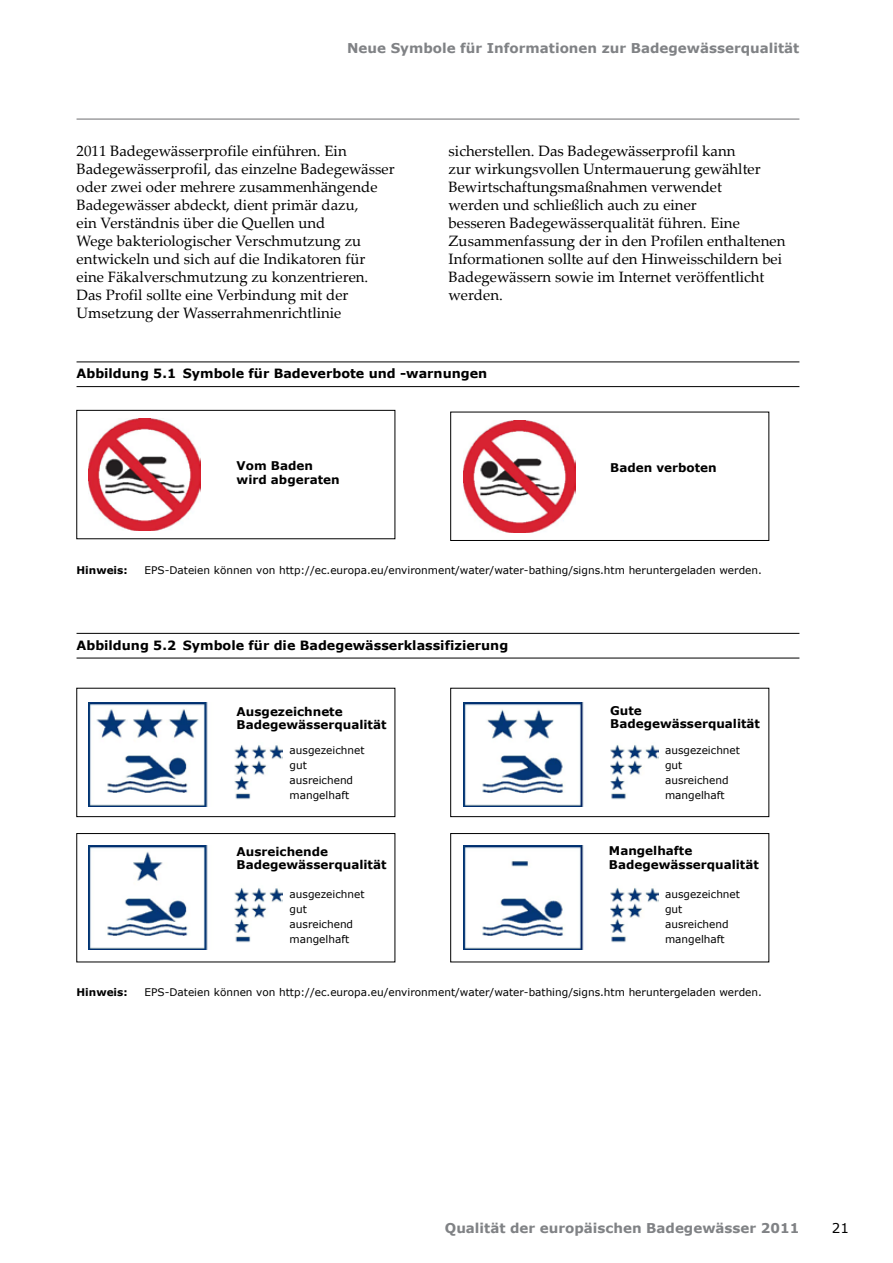
<style>
.page{position:relative;width:893px;height:1263px;background:#fff}
.page>*{position:absolute;margin:0;border:0;box-sizing:border-box;transform-origin:0 0}
.Body_Text{font:15px/18px "Palatino Linotype";color:#000}
.t1{font:700 13.5px "Verdana";color:#808285}
.t2{font:13.5px "Verdana";color:#000}
.Figure_Title{font:700 12.75px "Verdana";color:#000}
.Note_Source{font:700 12px/13.5px "Verdana";color:#000}
.Note_Source-2{font:10.5px "Verdana";color:#000}
.Note_Source-3{font:700 10.5px "Verdana";color:#000}
</style>
<div class="page">
<hr style="left:77px;top:119px;width:722px;height:1px;background:#6d6e71">
<hr style="left:77px;top:362px;width:722px;height:1px;background:#000">
<hr style="left:77px;top:386px;width:722px;height:1px;background:#000">
<hr style="left:77px;top:633px;width:722px;height:1px;background:#000">
<hr style="left:77px;top:658px;width:722px;height:1px;background:#000">
<div style="left:76px;top:688px;width:319px;height:129px;border:1px solid #000"></div>
<div style="left:450px;top:688px;width:319px;height:129px;border:1px solid #000"></div>
<div style="left:76px;top:833px;width:319px;height:129px;border:1px solid #000"></div>
<div style="left:450px;top:833px;width:319px;height:129px;border:1px solid #000"></div>
<div style="left:76px;top:410px;width:319px;height:129px;border:1px solid #000"></div>
<img style="left:88px;top:419px;width:112px;height:111px">
<img style="left:88px;top:702px;width:195px;height:104px">
<img style="left:464px;top:702px;width:194px;height:104px">
<img style="left:464px;top:845px;width:194px;height:104px">
<img style="left:88px;top:845px;width:195px;height:104px">
<div style="left:450px;top:412px;width:319px;height:129px;border:1px solid #000"></div>
<img style="left:464px;top:420px;width:112px;height:112px">
<p class="t1" style="left:347px;top:40px;width:454px">Neue Symbole für Informationen zur Badegewässerqualität</p>
<p class="Body_Text" style="left:77px;top:141px;width:320px">2011 Badegewässerprofile einführen. Ein Badegewässerprofil, das einzelne Badegewässer oder zwei oder mehrere zusammenhängende Badegewässer abdeckt, dient primär dazu,<br>ein Verständnis über die Quellen und<br>Wege bakteriologischer Verschmutzung zu entwickeln und sich auf die Indikatoren für eine Fäkalverschmutzung zu konzentrieren.<br>Das Profil sollte eine Verbindung mit der Umsetzung der Wasserrahmenrichtlinie</p>
<p class="Body_Text" style="left:449px;top:141px;width:338px">sicherstellen. Das Badegewässerprofil kann<br>zur wirkungsvollen Untermauerung gewählter Bewirtschaftungsmaßnahmen verwendet<br>werden und schließlich auch zu einer<br>besseren Badegewässerqualität führen. Eine Zusammenfassung der in den Profilen enthaltenen Informationen sollte auf den Hinweisschildern bei Badegewässern sowie im Internet veröffentlicht werden.</p>
<p class="Figure_Title" style="left:77px;top:366px;width:412px">Abbildung 5.1 Symbole für Badeverbote und -warnungen</p>
<p class="Note_Source" style="left:237px;top:459px;width:78px">Vom Baden</p>
<p class="Note_Source" style="left:237px;top:472px;width:105px">wird abgeraten</p>
<p class="Note_Source" style="left:610px;top:460px;width:108px">Baden verboten</p>
<p class="Note_Source-3" style="left:77px;top:564px;width:53px">Hinweis:</p>
<p class="Note_Source-2" style="left:145px;top:564px;width:619px">EPS-Dateien können von http://ec.europa.eu/environment/water/water-bathing/signs.htm heruntergeladen werden.</p>
<p class="Figure_Title" style="left:77px;top:637px;width:433px">Abbildung 5.2 Symbole für die Badegewässerklassifizierung</p>
<p class="Note_Source" style="left:237px;top:704px;width:108px">Ausgezeichnete</p>
<p class="Note_Source" style="left:237px;top:718px;width:151px">Badegewässerqualität</p>
<p class="Note_Source-2" style="left:290px;top:744px;width:76px">ausgezeichnet</p>
<p class="Note_Source-2" style="left:290px;top:759px;width:19px">gut</p>
<p class="Note_Source-2" style="left:290px;top:774px;width:65px">ausreichend</p>
<p class="Note_Source-2" style="left:290px;top:789px;width:61px">mangelhaft</p>
<p class="Note_Source" style="left:237px;top:844px;width:93px">Ausreichende</p>
<p class="Note_Source" style="left:237px;top:858px;width:151px">Badegewässerqualität</p>
<p class="Note_Source-2" style="left:290px;top:887px;width:76px">ausgezeichnet</p>
<p class="Note_Source-2" style="left:290px;top:902px;width:19px">gut</p>
<p class="Note_Source-2" style="left:290px;top:917px;width:65px">ausreichend</p>
<p class="Note_Source-2" style="left:290px;top:932px;width:61px">mangelhaft</p>
<p class="Note_Source" style="left:610px;top:703px;width:151px">Gute<br>Badegewässerqualität</p>
<p class="Note_Source-2" style="left:665px;top:744px;width:76px">ausgezeichnet</p>
<p class="Note_Source-2" style="left:665px;top:759px;width:19px">gut</p>
<p class="Note_Source-2" style="left:665px;top:774px;width:65px">ausreichend</p>
<p class="Note_Source-2" style="left:665px;top:789px;width:61px">mangelhaft</p>
<p class="Note_Source" style="left:609px;top:843px;width:151px">Mangelhafte<br>Badegewässerqualität</p>
<p class="Note_Source-2" style="left:665px;top:887px;width:76px">ausgezeichnet</p>
<p class="Note_Source-2" style="left:665px;top:902px;width:19px">gut</p>
<p class="Note_Source-2" style="left:665px;top:917px;width:65px">ausreichend</p>
<p class="Note_Source-2" style="left:665px;top:932px;width:61px">mangelhaft</p>
<p class="Note_Source-3" style="left:77px;top:986px;width:53px">Hinweis:</p>
<p class="Note_Source-2" style="left:145px;top:986px;width:619px">EPS-Dateien können von http://ec.europa.eu/environment/water/water-bathing/signs.htm heruntergeladen werden.</p>
<p class="t1" style="left:445px;top:1219px;width:356px">Qualität der europäischen Badegewässer 2011</p>
<p class="t2" style="left:832px;top:1219px;width:19px">21</p>
</div>
